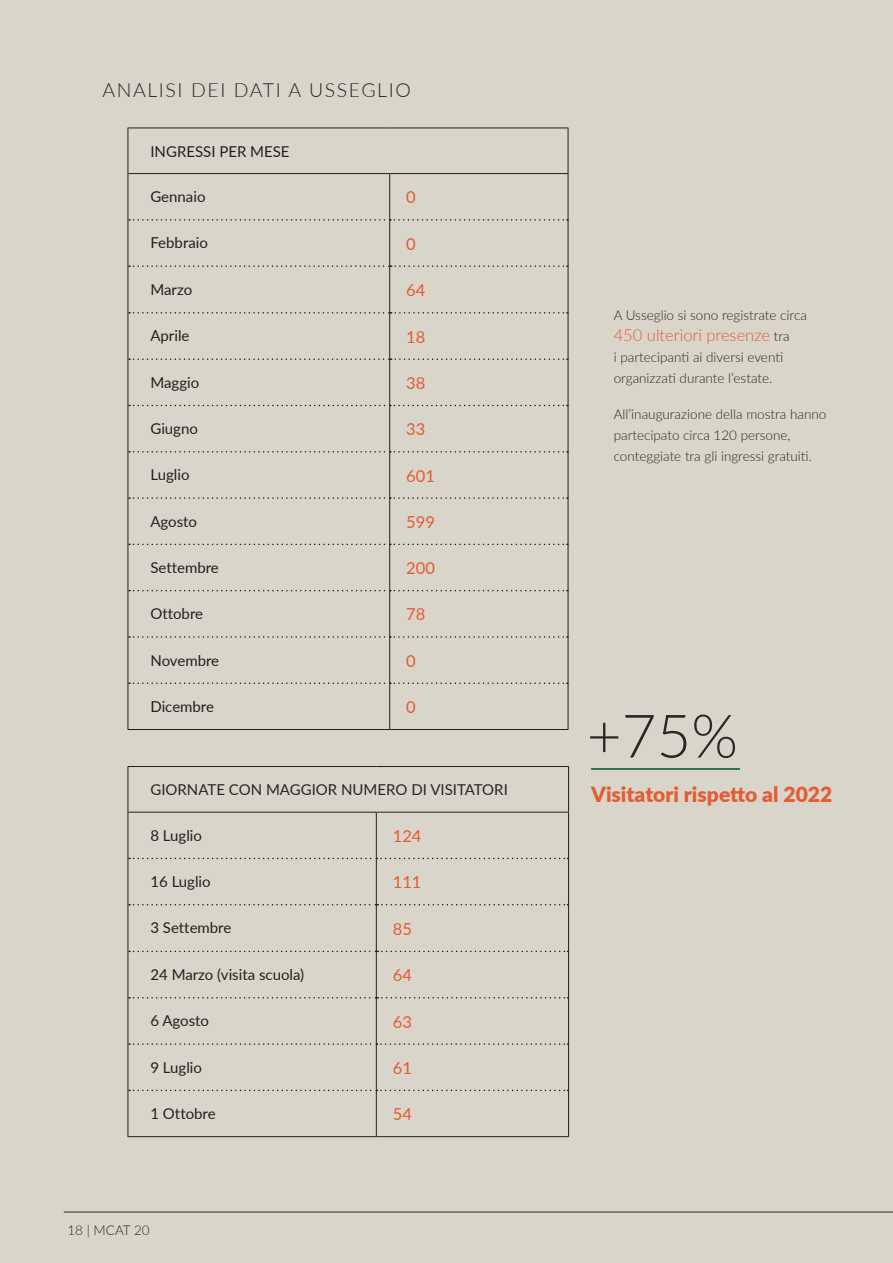
<style>
.page{position:relative;width:893px;height:1263px;background:#d9d5cb}
.page>*{position:absolute;margin:0;border:0;box-sizing:border-box;transform-origin:0 0}
.Callout_Numbers{font:300 60px "Lato";color:#262825}
.t1{font:900 21px "Lato";color:#e45c32}
.Subhead_-_Align_Center{font:300 19.5px "Lato";letter-spacing:.08em;color:#262825}
.Table_Body_Text{font:16.5px "Lato";color:#e45c32}
.Body_Text_-_Align_Left{font:300 16.5px "Lato";color:#e45c32}
.Table_Body_Text-2{font:15px "Lato";color:#231f20}
.Table_Body_Text-3{font:15px "Lato";color:#262825}
.Body_Text_-_Align_Left-2{font:300 13.5px/21px "Lato";color:#262825}
.s1{font-size:13.5px;color:#262825}
</style>
<div class="page">
<hr style="left:591px;top:768px;width:149px;height:2px;background:#004f36">
<hr style="left:64px;top:1212px;width:829px;height:1px;background:#262825">
<svg style="left:129px;top:265px;width:439px;height:2px"></svg>
<svg style="left:129px;top:312px;width:439px;height:2px"></svg>
<svg style="left:129px;top:358px;width:439px;height:2px"></svg>
<hr style="left:389px;top:406px;width:1px;height:45px;background:#231f20">
<hr style="left:389px;top:452px;width:1px;height:45px;background:#231f20">
<hr style="left:389px;top:499px;width:1px;height:45px;background:#231f20">
<hr style="left:389px;top:545px;width:1px;height:45px;background:#231f20">
<hr style="left:389px;top:591px;width:1px;height:45px;background:#231f20">
<hr style="left:389px;top:638px;width:1px;height:44px;background:#231f20">
<hr style="left:389px;top:684px;width:1px;height:45px;background:#231f20">
<svg style="left:129px;top:451px;width:439px;height:1px"></svg>
<svg style="left:129px;top:497px;width:439px;height:2px"></svg>
<svg style="left:129px;top:544px;width:439px;height:1px"></svg>
<svg style="left:129px;top:590px;width:439px;height:1px"></svg>
<svg style="left:129px;top:636px;width:439px;height:2px"></svg>
<svg style="left:129px;top:682px;width:439px;height:2px"></svg>
<hr style="left:389px;top:221px;width:1px;height:45px;background:#231f20">
<hr style="left:389px;top:266px;width:1px;height:47px;background:#231f20">
<hr style="left:389px;top:313px;width:1px;height:46px;background:#231f20">
<hr style="left:389px;top:359px;width:1px;height:46px;background:#231f20">
<svg style="left:129px;top:405px;width:439px;height:1px"></svg>
<hr style="left:389px;top:174px;width:1px;height:45px;background:#231f20">
<svg style="left:129px;top:219px;width:439px;height:2px"></svg>
<hr style="left:128px;top:174px;width:1px;height:46px;background:#231f20">
<hr style="left:128px;top:220px;width:1px;height:46px;background:#231f20">
<hr style="left:128px;top:266px;width:1px;height:47px;background:#231f20">
<hr style="left:128px;top:313px;width:1px;height:46px;background:#231f20">
<hr style="left:128px;top:359px;width:1px;height:46px;background:#231f20">
<hr style="left:128px;top:405px;width:1px;height:47px;background:#231f20">
<hr style="left:128px;top:452px;width:1px;height:46px;background:#231f20">
<hr style="left:128px;top:498px;width:1px;height:46px;background:#231f20">
<hr style="left:128px;top:544px;width:1px;height:47px;background:#231f20">
<hr style="left:128px;top:591px;width:1px;height:46px;background:#231f20">
<hr style="left:128px;top:637px;width:1px;height:46px;background:#231f20">
<hr style="left:128px;top:683px;width:1px;height:46px;background:#231f20">
<hr style="left:128px;top:128px;width:262px;height:1px;background:#231f20">
<hr style="left:128px;top:128px;width:1px;height:46px;background:#231f20">
<hr style="left:390px;top:128px;width:178px;height:1px;background:#231f20">
<hr style="left:568px;top:128px;width:1px;height:45px;background:#231f20">
<hr style="left:128px;top:729px;width:262px;height:1px;background:#231f20">
<hr style="left:390px;top:729px;width:178px;height:1px;background:#231f20">
<hr style="left:128px;top:173px;width:262px;height:1px;background:#231f20">
<hr style="left:390px;top:173px;width:178px;height:1px;background:#231f20">
<hr style="left:568px;top:174px;width:1px;height:46px;background:#231f20">
<hr style="left:568px;top:220px;width:1px;height:46px;background:#231f20">
<hr style="left:568px;top:266px;width:1px;height:47px;background:#231f20">
<hr style="left:568px;top:313px;width:1px;height:46px;background:#231f20">
<hr style="left:568px;top:359px;width:1px;height:46px;background:#231f20">
<hr style="left:568px;top:405px;width:1px;height:47px;background:#231f20">
<hr style="left:568px;top:452px;width:1px;height:46px;background:#231f20">
<hr style="left:568px;top:498px;width:1px;height:46px;background:#231f20">
<hr style="left:568px;top:544px;width:1px;height:47px;background:#231f20">
<hr style="left:568px;top:591px;width:1px;height:46px;background:#231f20">
<hr style="left:568px;top:637px;width:1px;height:46px;background:#231f20">
<hr style="left:568px;top:683px;width:1px;height:46px;background:#231f20">
<svg style="left:129px;top:904px;width:439px;height:1px"></svg>
<svg style="left:129px;top:951px;width:439px;height:1px"></svg>
<svg style="left:129px;top:997px;width:439px;height:1px"></svg>
<hr style="left:376px;top:1045px;width:1px;height:44px;background:#231f20">
<hr style="left:376px;top:1091px;width:1px;height:45px;background:#231f20">
<svg style="left:129px;top:1089px;width:439px;height:2px"></svg>
<hr style="left:376px;top:859px;width:1px;height:46px;background:#231f20">
<hr style="left:376px;top:905px;width:1px;height:46px;background:#231f20">
<hr style="left:376px;top:951px;width:1px;height:47px;background:#231f20">
<hr style="left:376px;top:998px;width:1px;height:45px;background:#231f20">
<svg style="left:129px;top:1043px;width:439px;height:2px"></svg>
<hr style="left:376px;top:812px;width:1px;height:46px;background:#231f20">
<svg style="left:129px;top:858px;width:439px;height:1px"></svg>
<hr style="left:128px;top:812px;width:1px;height:46px;background:#231f20">
<hr style="left:128px;top:858px;width:1px;height:47px;background:#231f20">
<hr style="left:128px;top:905px;width:1px;height:46px;background:#231f20">
<hr style="left:128px;top:951px;width:1px;height:47px;background:#231f20">
<hr style="left:128px;top:998px;width:1px;height:46px;background:#231f20">
<hr style="left:128px;top:1044px;width:1px;height:46px;background:#231f20">
<hr style="left:128px;top:1090px;width:1px;height:46px;background:#231f20">
<hr style="left:568px;top:812px;width:1px;height:46px;background:#231f20">
<hr style="left:568px;top:858px;width:1px;height:47px;background:#231f20">
<hr style="left:568px;top:905px;width:1px;height:46px;background:#231f20">
<hr style="left:568px;top:951px;width:1px;height:47px;background:#231f20">
<hr style="left:568px;top:998px;width:1px;height:46px;background:#231f20">
<hr style="left:568px;top:1044px;width:1px;height:46px;background:#231f20">
<hr style="left:568px;top:1090px;width:1px;height:46px;background:#231f20">
<hr style="left:128px;top:766px;width:248px;height:1px;background:#231f20">
<hr style="left:128px;top:767px;width:1px;height:45px;background:#231f20">
<hr style="left:376px;top:766px;width:193px;height:1px;background:#231f20">
<hr style="left:568px;top:767px;width:1px;height:45px;background:#231f20">
<hr style="left:128px;top:812px;width:248px;height:1px;background:#231f20">
<hr style="left:376px;top:812px;width:193px;height:1px;background:#231f20">
<hr style="left:128px;top:1136px;width:248px;height:1px;background:#231f20">
<hr style="left:376px;top:1136px;width:193px;height:1px;background:#231f20">
<p class="Subhead_-_Align_Center" style="left:103px;top:76px;width:310px">ANALISI DEI DATI A USSEGLIO</p>
<p class="Table_Body_Text-2" style="left:150px;top:140px;width:141px">INGRESSI PER MESE</p>
<p class="Table_Body_Text-2" style="left:150px;top:186px;width:57px">Gennaio</p>
<p class="Table_Body_Text" style="left:406px;top:186px;width:11px">0</p>
<p class="Table_Body_Text-2" style="left:150px;top:232px;width:59px">Febbraio</p>
<p class="Table_Body_Text" style="left:406px;top:232px;width:11px">0</p>
<p class="Table_Body_Text-2" style="left:150px;top:279px;width:43px">Marzo</p>
<p class="Table_Body_Text" style="left:406px;top:278px;width:21px">64</p>
<p class="Table_Body_Text-2" style="left:150px;top:325px;width:41px">Aprile</p>
<p class="Table_Body_Text" style="left:406px;top:325px;width:21px">18</p>
<p class="Table_Body_Text-2" style="left:150px;top:372px;width:50px">Maggio</p>
<p class="Table_Body_Text" style="left:406px;top:371px;width:21px">38</p>
<p class="Table_Body_Text-2" style="left:150px;top:418px;width:49px">Giugno</p>
<p class="Table_Body_Text" style="left:406px;top:417px;width:21px">33</p>
<p class="Table_Body_Text-2" style="left:150px;top:464px;width:41px">Luglio</p>
<p class="Table_Body_Text" style="left:406px;top:464px;width:30px">601</p>
<p class="Table_Body_Text-2" style="left:150px;top:510px;width:48px">Agosto</p>
<p class="Table_Body_Text" style="left:406px;top:510px;width:30px">599</p>
<p class="Table_Body_Text-2" style="left:150px;top:557px;width:70px">Settembre</p>
<p class="Table_Body_Text" style="left:406px;top:556px;width:30px">200</p>
<p class="Table_Body_Text-2" style="left:150px;top:603px;width:54px">Ottobre</p>
<p class="Table_Body_Text" style="left:406px;top:603px;width:21px">78</p>
<p class="Table_Body_Text-2" style="left:150px;top:649px;width:70px">Novembre</p>
<p class="Table_Body_Text" style="left:406px;top:649px;width:11px">0</p>
<p class="Table_Body_Text-2" style="left:150px;top:696px;width:65px">Dicembre</p>
<p class="Table_Body_Text" style="left:406px;top:695px;width:11px">0</p>
<p class="Table_Body_Text-3" style="left:150px;top:779px;width:359px">GIORNATE CON MAGGIOR NUMERO DI VISITATORI</p>
<p class="Table_Body_Text-2" style="left:150px;top:824px;width:53px">8 Luglio</p>
<p class="Table_Body_Text" style="left:393px;top:824px;width:30px">124</p>
<p class="Table_Body_Text-2" style="left:150px;top:871px;width:62px">16 Luglio</p>
<p class="Table_Body_Text" style="left:393px;top:870px;width:30px">111</p>
<p class="Table_Body_Text-2" style="left:150px;top:917px;width:82px">3 Settembre</p>
<p class="Table_Body_Text" style="left:393px;top:917px;width:21px">85</p>
<p class="Table_Body_Text-2" style="left:150px;top:964px;width:155px">24 Marzo (visita scuola)</p>
<p class="Table_Body_Text" style="left:393px;top:963px;width:21px">64</p>
<p class="Table_Body_Text-2" style="left:150px;top:1010px;width:60px">6 Agosto</p>
<p class="Table_Body_Text" style="left:393px;top:1010px;width:21px">63</p>
<p class="Table_Body_Text-2" style="left:150px;top:1056px;width:53px">9 Luglio</p>
<p class="Table_Body_Text" style="left:393px;top:1056px;width:21px">61</p>
<p class="Table_Body_Text-2" style="left:150px;top:1103px;width:67px">1 Ottobre</p>
<p class="Table_Body_Text" style="left:393px;top:1102px;width:21px">54</p>
<p class="Body_Text_-_Align_Left-2" style="left:67px;top:1219px;width:84px">18 | MCAT 20</p>
<p class="Body_Text_-_Align_Left-2" style="left:614px;top:304px;width:195px">A Usseglio si sono registrate circa</p>
<p class="Body_Text_-_Align_Left" style="left:614px;top:324px;width:177px">450 ulteriori presenze <span class="s1">tra</span></p>
<p class="Body_Text_-_Align_Left-2" style="left:614px;top:346px;width:171px">i partecipanti ai diversi eventi organizzati durante l’estate.</p>
<p class="Body_Text_-_Align_Left-2" style="left:614px;top:403px;width:214px">All’inaugurazione della mostra hanno partecipato circa 120 persone, conteggiate tra gli ingressi gratuiti.</p>
<p class="Callout_Numbers" style="left:587px;top:694px;width:153px">+75%</p>
<p class="t1" style="left:591px;top:779px;width:243px">Visitatori rispetto al 2022</p>
</div>
